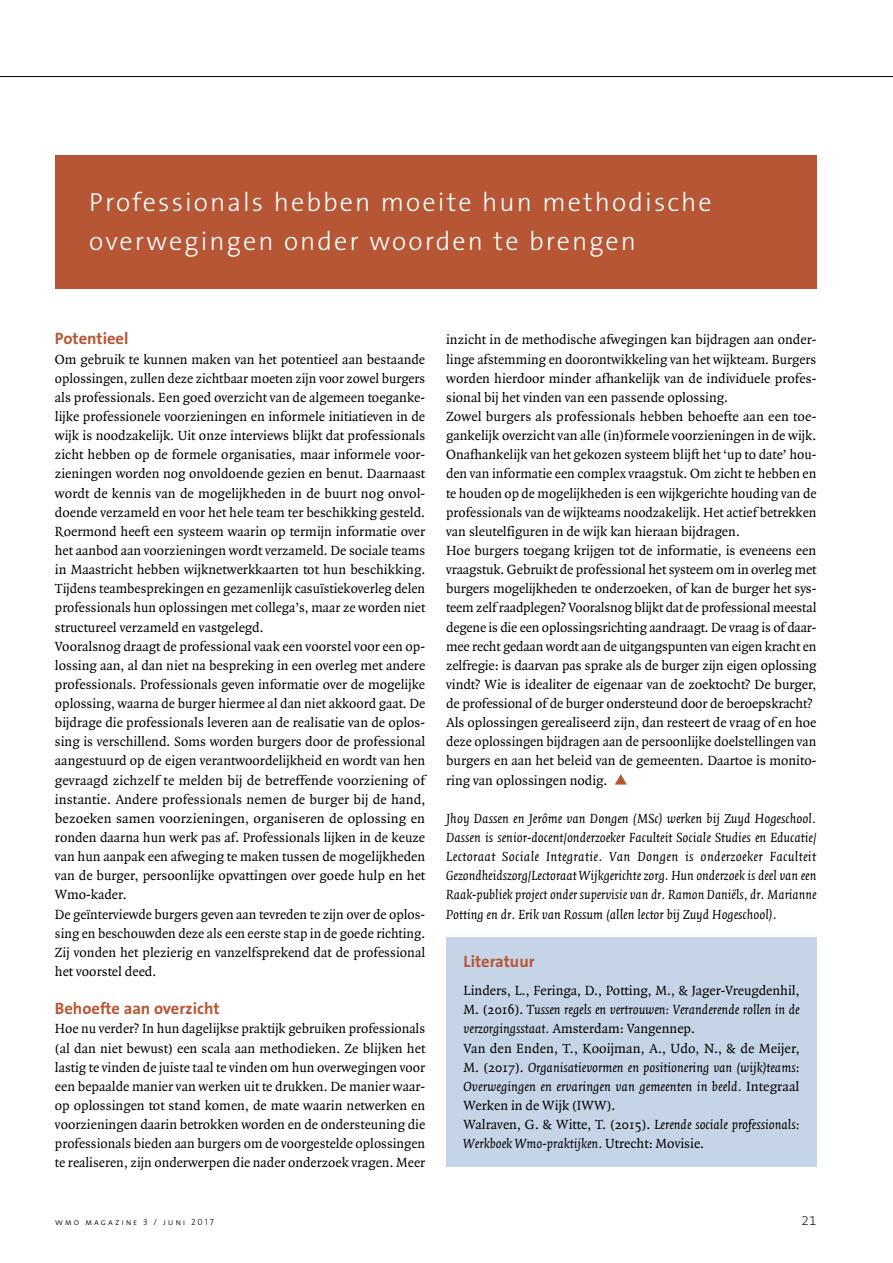
<style>
.page{position:relative;width:893px;height:1263px;background:#fff}
.page>*{position:absolute;margin:0;border:0;box-sizing:border-box;transform-origin:0 0}
.t1{font:300 26.25px/39px "The Sans B3";letter-spacing:.08em;color:#fff}
.t2{font:700 16.5px "The Sans B7";color:#b75634}
.t3{font:14.25px/19.2px "Quadraat";color:#000}
.t4{font:italic 14.25px/19.2px "Quadraat";color:#000;text-align:justify}
.t5{font:200 13.5px "The Sans B2";color:#000}
.t6{font:9px "The Sans Light Caps";letter-spacing:.205em;color:#000}
.s1{font-style:italic}
</style>
<div class="page">
<svg style="left:615px;top:774px;width:12px;height:10px"></svg>
<div style="left:447px;top:938px;width:370px;height:229px;background:#c5d4e6"></div>
<div style="left:55px;top:155px;width:761px;height:133px;background:#b75634"></div>
<hr style="left:0;top:76px;width:893px;height:1px;background:#000">
<h1 class="t1" style="left:89px;top:184px;width:624px">Professionals hebben moeite hun methodische overwegingen onder woorden te brengen</h1>
<p class="t2" style="left:55px;top:330px;width:75px">Potentieel</p>
<p class="t3" style="left:55px;top:350px;width:372px">Om gebruik te kunnen maken van het potentieel aan bestaande oplossingen, zullen deze zichtbaar moeten zijn voor zowel burgers als professionals. Een goed overzicht van de algemeen toeganke&shy;lijke professionele voorzieningen en informele initiatieven in de wijk is noodzakelijk. Uit onze interviews blijkt dat professionals zicht hebben op de formele organisaties, maar informele voor&shy;zieningen worden nog onvoldoende gezien en benut. Daarnaast wordt de kennis van de mogelijkheden in de buurt nog onvol&shy;doende verzameld en voor het hele team ter beschikking gesteld.<br>Roermond heeft een systeem waarin op termijn informatie over het aanbod aan voorzieningen wordt verzameld. De sociale teams in Maastricht hebben wijknetwerkkaarten tot hun beschikking.<br>Tijdens teambesprekingen en gezamenlijk casuïstiekoverleg delen professionals hun oplossingen met collega’s, maar ze worden niet structureel verzameld en vastgelegd.<br>Vooralsnog draagt de professional vaak een voorstel voor een op&shy;lossing aan, al dan niet na bespreking in een overleg met andere professionals. Professionals geven informatie over de mogelijke oplossing, waarna de burger hiermee al dan niet akkoord gaat. De bijdrage die professionals leveren aan de realisatie van de oplos&shy;sing is verschillend. Soms worden burgers door de professional aangestuurd op de eigen verantwoordelijkheid en wordt van hen gevraagd zichzelf te melden bij de betreffende voorziening of instantie. Andere professionals nemen de burger bij de hand, bezoeken samen voorzieningen, organiseren de oplossing en ronden daarna hun werk pas af. Professionals lijken in de keuze van hun aanpak een afweging te maken tussen de mogelijkheden van de burger, persoonlijke opvattingen over goede hulp en het Wmo-kader.<br>De geïnterviewde burgers geven aan tevreden te zijn over de oplos&shy;sing en beschouwden deze als een eerste stap in de goede richting.<br>Zij vonden het plezierig en vanzelfsprekend dat de professional het voorstel deed.</p>
<p class="t2" style="left:55px;top:1000px;width:166px">Behoefte aan overzicht</p>
<p class="t3" style="left:55px;top:1020px;width:372px;text-align:justify">Hoe nu verder? In hun dagelijkse praktijk gebruiken professionals (al dan niet bewust) een scala aan methodieken. Ze blijken het lastig te vinden de juiste taal te vinden om hun overwegingen voor een bepaalde manier van werken uit te drukken. De manier waar&shy;op oplossingen tot stand komen, de mate waarin netwerken en voorzieningen daarin betrokken worden en de ondersteuning die professionals bieden aan burgers om de voorgestelde oplossingen te realiseren, zijn onderwerpen die nader onderzoek vragen. Meer</p>
<p class="t3" style="left:446px;top:331px;width:372px">inzicht in de methodische afwegingen kan bijdragen aan onder&shy;linge afstemming en doorontwikkeling van het wijkteam. Burgers worden hierdoor minder afhankelijk van de individuele profes&shy;sional bij het vinden van een passende oplossing.<br>Zowel burgers als professionals hebben behoefte aan een toe&shy;gankelijk overzicht van alle (in)formele voorzieningen in de wijk.<br>Onafhankelijk van het gekozen systeem blijft het ‘up to date’ hou&shy;den van informatie een complex vraagstuk. Om zicht te hebben en te houden op de mogelijkheden is een wijkgerichte houding van de professionals van de wijkteams noodzakelijk. Het actief betrekken van sleutelfiguren in de wijk kan hieraan bijdragen.<br>Hoe burgers toegang krijgen tot de informatie, is eveneens een vraagstuk. Gebruikt de professional het systeem om in overleg met burgers mogelijkheden te onderzoeken, of kan de burger het sys&shy;teem zelf raadplegen? Vooralsnog blijkt dat de professional meestal degene is die een oplossingsrichting aandraagt. De vraag is of daar&shy;mee recht gedaan wordt aan de uitgangspunten van eigen kracht en zelfregie: is daarvan pas sprake als de burger zijn eigen oplossing vindt? Wie is idealiter de eigenaar van de zoektocht? De burger, de professional of de burger ondersteund door de beroepskracht?<br>Als oplossingen gerealiseerd zijn, dan resteert de vraag of en hoe deze oplossingen bijdragen aan de persoonlijke doelstellingen van burgers en aan het beleid van de gemeenten. Daartoe is monito&shy;ring van oplossingen nodig.</p>
<p class="t4" style="left:446px;top:809px;width:372px">Jhoy Dassen en Jerôme van Dongen (MSc) werken bij Zuyd Hogeschool.<br>Dassen is senior-docent/onderzoeker Faculteit Sociale Studies en Educatie/ Lectoraat Sociale Integratie. Van Dongen is onderzoeker Faculteit Gezondheidszorg/Lectoraat Wijkgerichte zorg. Hun onderzoek is deel van een Raak-publiek project onder supervisie van dr. Ramon Daniëls, dr. Marianne Potting en dr. Erik van Rossum (allen lector bij Zuyd Hogeschool).</p>
<p class="t2" style="left:464px;top:953px;width:73px">Literatuur</p>
<p class="t3" style="left:464px;top:981px;width:338px">Linders, L., Feringa, D., Potting, M., &amp; Jager-Vreugdenhil, M. (2016). <span class="s1">Tussen regels en vertrouwen: Veranderende rollen in de verzorgingsstaat.</span> Amsterdam: Vangennep.<br>Van den Enden, T., Kooijman, A., Udo, N., &amp; de Meijer, M. (2017). <span class="s1">Organisatievormen en positionering van (wijk)teams:<br>Overwegingen en ervaringen van gemeenten in beeld.</span> Integraal Werken in de Wijk (IWW).<br>Walraven, G. &amp; Witte, T. (2015). <span class="s1">Lerende sociale professionals:<br>Werkboek Wmo-praktijken.</span> Utrecht: Movisie.</p>
<p class="t6" style="left:55px;top:1214px;width:160px">wmo magazine 3 / juni 2017</p>
<p class="t5" style="left:802px;top:1213px;width:16px">21</p>
</div>
